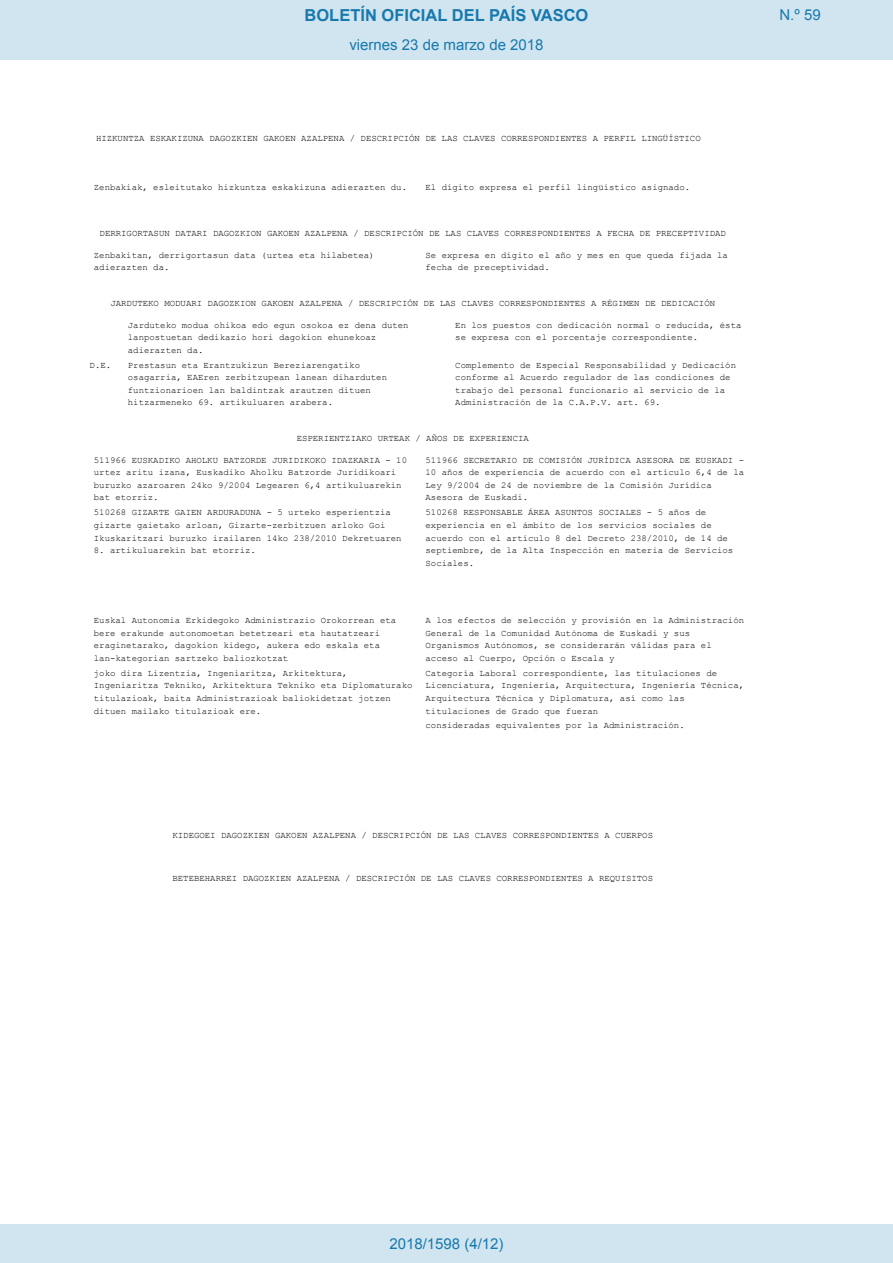
<style>
.page{position:relative;width:893px;height:1263px;background:#fff}
.page>*{position:absolute;margin:0;border:0;box-sizing:border-box;transform-origin:0 0}
.t1{font:700 16.5px "Arial";color:#1879ad}
.Paginacion_Centro{font:15px "Arial";color:#1879ad}
.t2{font:9px/12.6px "Courier New";color:#000}
</style>
<div class="page">
<div style="left:0;top:0;width:893px;height:60px;background:#d0e5f0"></div>
<div style="left:0;top:1225px;width:893px;height:38px;background:#d0e5f0"></div>
<h1 class="t1" style="left:305px;top:4px;width:285px">BOLETÍN OFICIAL DEL PAÍS VASCO</h1>
<h2 class="Paginacion_Centro" style="left:779px;top:5px;width:43px">N.º 59</h2>
<h2 class="Paginacion_Centro" style="left:349px;top:35px;width:196px">viernes 23 de marzo de 2018</h2>
<p class="t2" style="left:96px;top:132px;width:606px">HIZKUNTZA ESKAKIZUNA DAGOZKIEN GAKOEN AZALPENA / DESCRIPCIÓN DE LAS CLAVES CORRESPONDIENTES A PERFIL LINGÜÍSTICO</p>
<p class="t2" style="left:94px;top:181px;width:315px">Zenbakiak, esleitutako hizkuntza eskakizuna adierazten du.</p>
<p class="t2" style="left:426px;top:181px;width:266px">El dígito expresa el perfil lingüístico asignado.</p>
<p class="t2" style="left:100px;top:227px;width:628px">DERRIGORTASUN DATARI DAGOZKION GAKOEN AZALPENA / DESCRIPCIÓN DE LAS CLAVES CORRESPONDIENTES A FECHA DE PRECEPTIVIDAD</p>
<p class="t2" style="left:94px;top:248px;width:282px">Zenbakitan, derrigortasun data (urtea eta hilabetea) adierazten da.</p>
<p class="t2" style="left:426px;top:248px;width:304px">Se expresa en dígito el año y mes en que queda fijada la fecha de preceptividad.</p>
<p class="t2" style="left:110px;top:297px;width:606px">JARDUTEKO MODUARI DAGOZKION GAKOEN AZALPENA / DESCRIPCIÓN DE LAS CLAVES CORRESPONDIENTES A RÉGIMEN DE DEDICACIÓN</p>
<p class="t2" style="left:128px;top:318px;width:282px">Jarduteko modua ohikoa edo egun osokoa ez dena duten lanpostuetan dedikazio hori dagokion ehunekoaz adierazten da.</p>
<p class="t2" style="left:455px;top:318px;width:288px">En los puestos con dedicación normal o reducida, ésta se expresa con el porcentaje correspondiente.</p>
<p class="t2" style="left:90px;top:358px;width:23px">D.E.</p>
<p class="t2" style="left:128px;top:358px;width:261px">Prestasun eta Erantzukizun Bereziarengatiko osagarria, EAEren zerbitzupean lanean diharduten funtzionarioen lan baldintzak arautzen dituen hitzarmeneko 69. artikuluaren arabera.</p>
<p class="t2" style="left:455px;top:358px;width:282px">Complemento de Especial Responsabilidad y Dedicación conforme al Acuerdo regulador de las condiciones de trabajo del personal funcionario al servicio de la Administración de la C.A.P.V. art. 69.</p>
<p class="t2" style="left:297px;top:432px;width:234px">ESPERIENTZIAKO URTEAK / AÑOS DE EXPERIENCIA</p>
<p class="t2" style="left:94px;top:453px;width:315px">511966 EUSKADIKO AHOLKU BATZORDE JURIDIKOKO IDAZKARIA - 10 urtez aritu izana, Euskadiko Aholku Batzorde Juridikoari buruzko azaroaren 24ko 9/2004 Legearen 6,4 artikuluarekin bat etorriz.</p>
<p class="t2" style="left:426px;top:453px;width:320px">511966 SECRETARIO DE COMISIÓN JURÍDICA ASESORA DE EUSKADI - 10 años de experiencia de acuerdo con el artículo 6,4 de la Ley 9/2004 de 24 de noviembre de la Comisión Jurídica Asesora de Euskadi.</p>
<p class="t2" style="left:94px;top:506px;width:309px">510268 GIZARTE GAIEN ARDURADUNA - 5 urteko esperientzia gizarte gaietako arloan, Gizarte-zerbitzuen arloko Goi<br>Ikuskaritzari buruzko irailaren 14ko 238/2010 Dekretuaren</p>
<p class="t2" style="left:94px;top:544px;width:163px">8. artikuluarekin bat etorriz.</p>
<p class="t2" style="left:426px;top:506px;width:309px">510268 RESPONSABLE ÁREA ASUNTOS SOCIALES - 5 años de experiencia en el ámbito de los servicios sociales de acuerdo con el artículo 8 del Decreto 238/2010, de 14 de septiembre, de la Alta Inspección en materia de Servicios Sociales.</p>
<p class="t2" style="left:94px;top:614px;width:304px">Euskal Autonomia Erkidegoko Administrazio Orokorrean eta bere erakunde autonomoetan betetzeari eta hautatzeari eraginetarako, dagokion kidego, aukera edo eskala eta lan-kategorian sartzeko baliozkotzat</p>
<p class="t2" style="left:426px;top:614px;width:320px">A los efectos de selección y provisión en la Administración General de la Comunidad Autónoma de Euskadi y sus Organismos Autónomos, se considerarán válidas para el acceso al Cuerpo, Opción o Escala y</p>
<p class="t2" style="left:94px;top:666px;width:320px">joko dira Lizentzia, Ingeniaritza, Arkitektura, Ingeniaritza Tekniko, Arkitektura Tekniko eta Diplomaturako titulazioak, baita Administrazioak baliokidetzat jotzen dituen mailako titulazioak ere.</p>
<p class="t2" style="left:426px;top:666px;width:320px">Categoría Laboral correspondiente, las titulaciones de Licenciatura, Ingeniería, Arquitectura, Ingeniería Técnica, Arquitectura Técnica y Diplomatura, así como las titulaciones de Grado que fueran</p>
<p class="t2" style="left:426px;top:719px;width:261px">consideradas equivalentes por la Administración.</p>
<p class="t2" style="left:173px;top:829px;width:482px">KIDEGOEI DAGOZKIEN GAKOEN AZALPENA / DESCRIPCIÓN DE LAS CLAVES CORRESPONDIENTES A CUERPOS</p>
<p class="t2" style="left:173px;top:871px;width:482px">BETEBEHARREI DAGOZKIEN AZALPENA / DESCRIPCIÓN DE LAS CLAVES CORRESPONDIENTES A REQUISITOS</p>
<p class="Paginacion_Centro" style="left:389px;top:1234px;width:116px">2018/1598 (4/12)</p>
</div>
